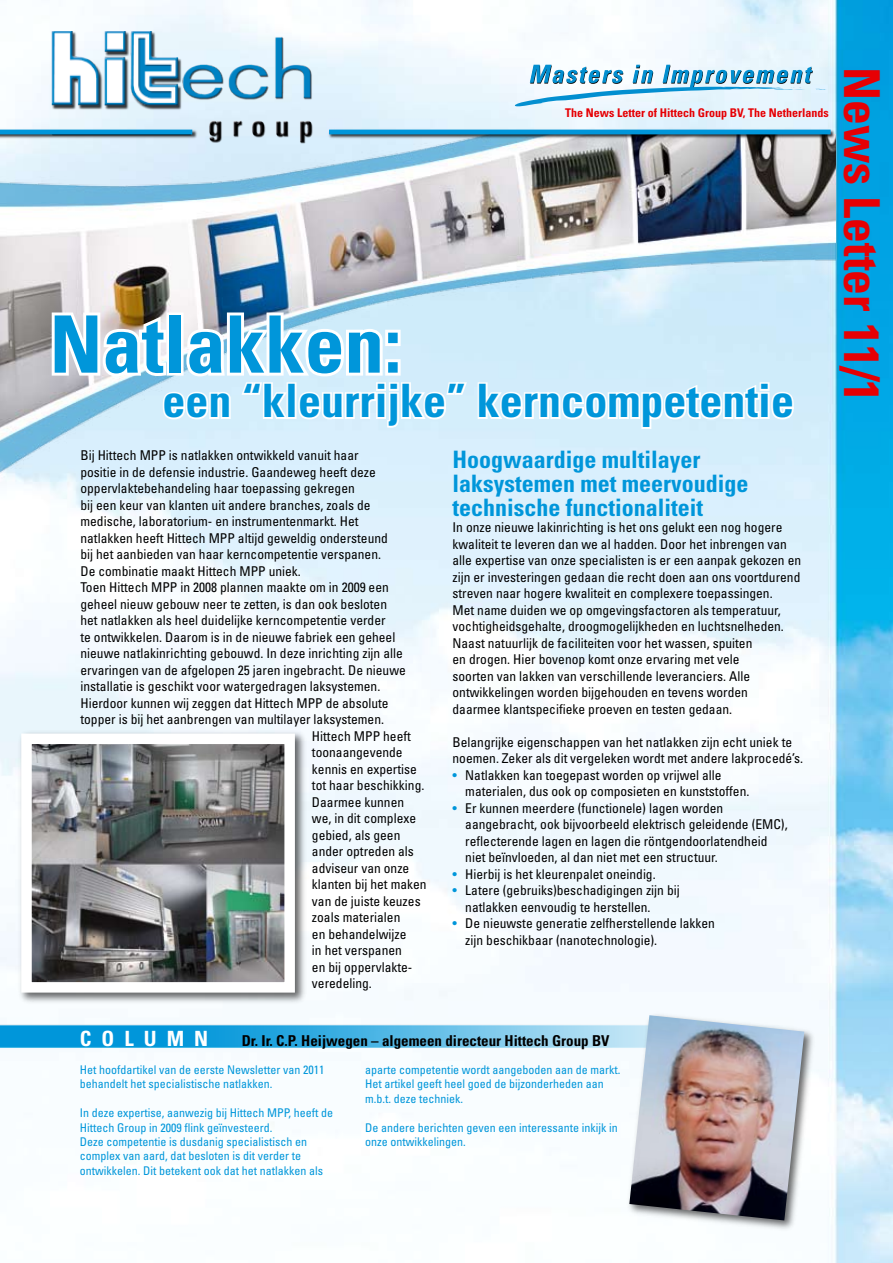
<style>
.page{position:relative;width:893px;height:1263px;background:#fff}
.page>*{position:absolute;margin:0;border:0;box-sizing:border-box;transform-origin:0 0}
.t1{font:700 condensed 79.2px "Univers";color:#0096da}
.t2{font:700 condensed 49.5px "Univers";color:#e60004}
.t3{font:700 condensed 46.05px "Univers";color:#0096da}
.t4{font:700 condensed 24px/24px "Univers";color:#0096da}
.t5{font:700 condensed 21px "Univers";letter-spacing:.48em;color:#fff}
.t6{font:700 condensed 15px "Univers";color:#000}
.t7{font:condensed 13.5px/16.5px "Univers";color:#000}
.t8{font:condensed 12px/14.4px "Univers";color:#0096da}
.t9{font:700 condensed 12px "Univers";color:#e60004}
.s1{color:#0096da}
</style>
<div class="page">
<img style="left:0;top:0;width:893px;height:1263px">
<img style="left:0;top:140px;width:836px;height:356px">
<img style="left:0;top:958px;width:893px;height:143px">
<img style="left:16px;top:31px;width:331px;height:132px">
<div style="left:626px;top:1011px;width:191px;height:222px;background:#000;opacity:.6"></div>
<img style="left:629px;top:1015px;width:175px;height:205px">
<div style="left:0;top:128px;width:198px;height:12px;background:#000;opacity:.75"></div>
<hr style="left:0;top:130px;width:192px;height:4px;background:#0096da">
<svg style="left:515px;top:65px;width:310px;height:41px"></svg>
<div style="left:328px;top:128px;width:508px;height:12px;background:#000;opacity:.75"></div>
<hr style="left:329px;top:130px;width:502px;height:4px;background:#0096da">
<svg style="left:49px;top:310px;width:420px;height:119px"></svg>
<svg style="left:476px;top:381px;width:320px;height:50px"></svg>
<div style="left:18px;top:730px;width:289px;height:274px;background:#000;opacity:.6"></div>
<img style="left:32px;top:744px;width:252px;height:237px">
<div style="left:21px;top:733px;width:274px;height:259px;border:10px solid #fff"></div>
<p class="t9" style="left:565px;top:105px;width:265px">The News Letter of Hittech Group BV, The Netherlands</p>
<h1 class="t1" style="left:50px;top:296px;width:354px">Natlakken:</h1>
<h3 class="t3" style="left:162px;top:373px;width:633px">een “kleurrijke” kerncompetentie</h3>
<p class="t7" style="left:80px;top:447px;width:280px">Bij Hittech MPP is natlakken ontwikkeld vanuit haar</p>
<p class="t7" style="left:80px;top:463px;width:297px">positie in de defensie industrie. Gaandeweg heeft deze</p>
<p class="t7" style="left:80px;top:480px;width:276px">oppervlaktebehandeling haar toepassing gekregen</p>
<p class="t7" style="left:80px;top:496px;width:292px">bij een keur van klanten uit andere branches, zoals de</p>
<p class="t7" style="left:80px;top:513px;width:280px">medische, laboratorium- en instrumentenmarkt. Het</p>
<p class="t7" style="left:80px;top:529px;width:309px">natlakken heeft Hittech MPP altijd geweldig ondersteund</p>
<p class="t7" style="left:80px;top:546px;width:302px">bij het aanbieden van haar kerncompetentie verspanen.</p>
<p class="t7" style="left:80px;top:562px;width:222px">De combinatie maakt Hittech MPP uniek.</p>
<p class="t7" style="left:80px;top:579px;width:310px">Toen Hittech MPP in 2008 plannen maakte om in 2009 een</p>
<p class="t7" style="left:80px;top:595px;width:308px">geheel nieuw gebouw neer te zetten, is dan ook besloten</p>
<p class="t7" style="left:80px;top:612px;width:307px">het natlakken als heel duidelijke kerncompetentie verder</p>
<p class="t7" style="left:80px;top:628px;width:316px">te ontwikkelen. Daarom is in de nieuwe fabriek een geheel</p>
<p class="t7" style="left:80px;top:645px;width:324px">nieuwe natlakinrichting gebouwd. In deze inrichting zijn alle</p>
<p class="t7" style="left:80px;top:661px;width:327px">ervaringen van de afgelopen 25 jaren ingebracht. De nieuwe</p>
<p class="t7" style="left:80px;top:678px;width:301px">installatie is geschikt voor watergedragen laksystemen.</p>
<p class="t7" style="left:80px;top:694px;width:310px">Hierdoor kunnen wij zeggen dat Hittech MPP de absolute</p>
<p class="t7" style="left:80px;top:711px;width:305px">topper is bij het aanbrengen van multilayer laksystemen.</p>
<p class="t7" style="left:312px;top:727px;width:101px">Hittech MPP heeft</p>
<p class="t7" style="left:312px;top:744px;width:92px">toonaangevende</p>
<p class="t7" style="left:312px;top:760px;width:106px">kennis en expertise</p>
<p class="t7" style="left:312px;top:777px;width:114px">tot haar beschikking.</p>
<p class="t7" style="left:312px;top:793px;width:94px">Daarmee kunnen</p>
<p class="t7" style="left:312px;top:810px;width:106px">we, in dit complexe</p>
<p class="t7" style="left:312px;top:826px;width:90px">gebied, als geen</p>
<p class="t7" style="left:312px;top:843px;width:103px">ander optreden als</p>
<p class="t7" style="left:312px;top:859px;width:99px">adviseur van onze</p>
<p class="t7" style="left:312px;top:876px;width:116px">klanten bij het maken</p>
<p class="t7" style="left:312px;top:892px;width:110px">van de juiste keuzes</p>
<p class="t7" style="left:312px;top:909px;width:90px">zoals materialen</p>
<p class="t7" style="left:312px;top:925px;width:96px">en behandelwijze</p>
<p class="t7" style="left:312px;top:942px;width:91px">in het verspanen</p>
<p class="t7" style="left:312px;top:958px;width:100px">en bij oppervlakte-</p>
<p class="t7" style="left:312px;top:975px;width:61px">veredeling.</p>
<h3 class="t4" style="left:452px;top:447px;width:297px">Hoogwaardige multilayer laksystemen met meervoudige technische functionaliteit</h3>
<p class="t7" style="left:452px;top:519px;width:350px">In onze nieuwe lakinrichting is het ons gelukt een nog hogere kwaliteit te leveren dan we al hadden. Door het inbrengen van alle expertise van onze specialisten is er een aanpak gekozen en zijn er investeringen gedaan die recht doen aan ons voortdurend streven naar hogere kwaliteit en complexere toepassingen.<br>Met name duiden we op omgevingsfactoren als temperatuur, vochtigheidsgehalte, droogmogelijkheden en luchtsnelheden.<br>Naast natuurlijk de faciliteiten voor het wassen, spuiten<br>en drogen. Hier bovenop komt onze ervaring met vele<br>soorten van lakken van verschillende leveranciers. Alle ontwikkelingen worden bijgehouden en tevens worden<br>daarmee klantspecifieke proeven en testen gedaan.</p>
<p class="t7" style="left:452px;top:734px;width:352px">Belangrijke eigenschappen van het natlakken zijn echt uniek te noemen. Zeker als dit vergeleken wordt met andere lakprocedé’s.</p>
<p class="t7" style="left:465px;top:767px;width:286px;text-indent:-13px"><span class="s1">•</span> Natlakken kan toegepast worden op vrijwel alle materialen, dus ook op composieten en kunststoffen.</p>
<p class="t7" style="left:465px;top:800px;width:324px;text-indent:-13px"><span class="s1">•</span> Er kunnen meerdere (functionele) lagen worden aangebracht, ook bijvoorbeeld elektrisch geleidende (EMC), reflecterende lagen en lagen die röntgendoorlatendheid niet beïnvloeden, al dan niet met een structuur.</p>
<p class="t7" style="left:452px;top:866px;width:205px"><span class="s1">•</span> Hierbij is het kleurenpalet oneindig.</p>
<p class="t7" style="left:465px;top:882px;width:216px;text-indent:-13px"><span class="s1">•</span> Latere (gebruiks)beschadigingen zijn bij natlakken eenvoudig te herstellen.</p>
<p class="t7" style="left:465px;top:915px;width:251px;text-indent:-13px"><span class="s1">•</span> De nieuwste generatie zelfherstellende lakken zijn beschikbaar (nanotechnologie).</p>
<h2 class="t2" style="left:892px;top:67px;width:337px;rotate:90deg">News Letter 11/1</h2>
<h3 class="t5" style="left:80px;top:1025px;width:127px">Col umn</h3>
<p class="t6" style="left:242px;top:1031px;width:369px">Dr. Ir. C.P. Heijwegen – algemeen directeur Hittech Group BV</p>
<p class="t8" style="left:80px;top:1062px;width:246px">Het hoofdartikel van de eerste Newsletter van 2011 behandelt het specialistische natlakken.</p>
<p class="t8" style="left:80px;top:1105px;width:255px">In deze expertise, aanwezig bij Hittech MPP, heeft de Hittech Group in 2009 flink geïnvesteerd.<br>Deze competentie is dusdanig specialistisch en complex van aard, dat besloten is dit verder te ontwikkelen. Dit betekent ook dat het natlakken als</p>
<p class="t8" style="left:365px;top:1062px;width:257px">aparte competentie wordt aangeboden aan de markt.<br>Het artikel geeft heel goed de bijzonderheden aan m.b.t. deze techniek.</p>
<p class="t8" style="left:365px;top:1120px;width:254px">De andere berichten geven een interessante inkijk in onze ontwikkelingen.</p>
</div>
